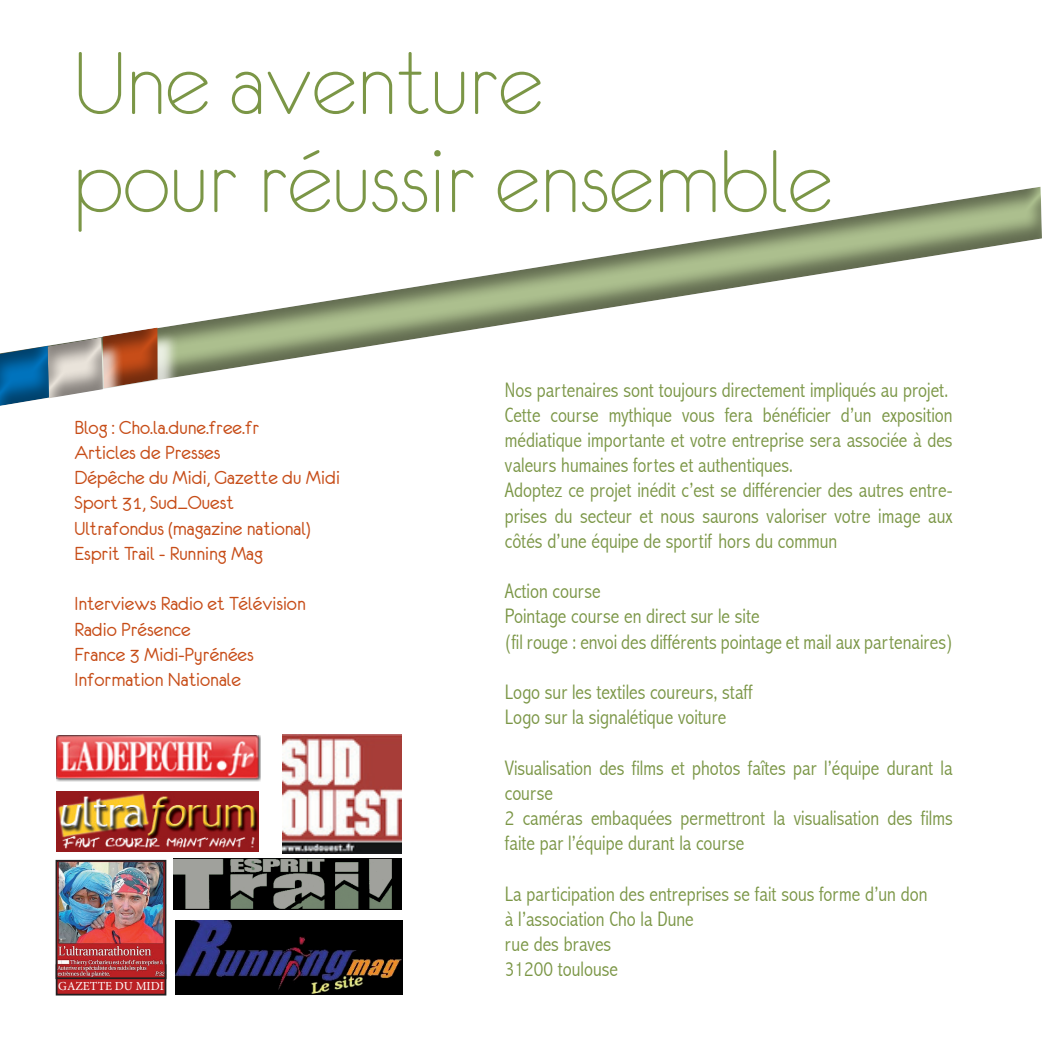
<style>
.page{position:relative;width:1042px;height:1042px;background:#fff}
.page>*{position:absolute;margin:0;border:0;box-sizing:border-box;transform-origin:0 0}
.t1{font:101.5px/98px "Eurofurencelight";color:#7b9646}
.t2{font:300 condensed 21px/25.2px "Abadi";color:#7b9646}
.t3{font:21px/25.2px "Eurofurenceregular";color:#c74d18}
.t4{font:12.25px "Minion Pro";color:#fff}
</style>
<div class="page">
<div style="left:57px;top:965px;width:108px;height:29px;background:#bb2124"></div>
<div style="left:56px;top:964px;width:110px;height:31px;border:2px solid #231f20"></div>
<svg style="left:165px;top:187px;width:877px;height:190px"></svg>
<div style="left:106px;top:331px;width:73px;height:78px;background:#fff;opacity:.75"></div>
<svg style="left:0;top:327px;width:165px;height:82px"></svg>
<img style="left:59px;top:863px;width:104px;height:113px">
<div style="left:56px;top:860px;width:110px;height:119px;border:2px solid #231f20"></div>
<img style="left:56px;top:735px;width:204px;height:46px">
<img style="left:56px;top:791px;width:202px;height:60px">
<img style="left:175px;top:920px;width:228px;height:74px">
<img style="left:282px;top:734px;width:120px;height:120px">
<img style="left:174px;top:858px;width:228px;height:51px">
<h1 class="t1" style="left:74px;top:34px;width:759px">Une aventure<br>pour réussir ensemble</h1>
<p class="t3" style="left:74px;top:415px;width:267px">Blog : Cho.la.dune.free.fr<br>Articles de Presses<br>Dépêche du Midi, Gazette du Midi<br>Sport 31, Sud_Ouest<br>Ultrafondus (magazine national)<br>Esprit Trail - Running Mag</p>
<p class="t3" style="left:74px;top:591px;width:233px">Interviews Radio et Télévision<br>Radio Présence<br>France 3 Midi-Pyrénées<br>Information Nationale</p>
<p class="t4" style="left:58px;top:977px;width:107px">GAZETTE DU MIDI</p>
<p class="t2" style="left:505px;top:377px;width:449px">Nos partenaires sont toujours directement impliqués au projet.<br>Cette course mythique vous fera bénéficier d’un exposition médiatique importante et votre entreprise sera associée à des valeurs humaines fortes et authentiques.<br>Adoptez ce projet inédit c’est se différencier des autres entre&shy;prises du secteur et nous saurons valoriser votre image aux côtés d’une équipe de sportif hors du commun</p>
<p class="t2" style="left:505px;top:579px;width:449px">Action course<br>Pointage course en direct sur le site<br>(fil rouge : envoi des différents pointage et mail aux partenaires)</p>
<p class="t2" style="left:505px;top:679px;width:249px">Logo sur les textiles coureurs, staff<br>Logo sur la signalétique voiture</p>
<p class="t2" style="left:505px;top:755px;width:449px">Visualisation des films et photos faîtes par l’équipe durant la course<br>2 caméras embaquées permettront la visualisation des films faite par l’équipe durant la course</p>
<p class="t2" style="left:505px;top:881px;width:424px">La participation des entreprises se fait sous forme d’un don à l’association Cho la Dune<br>rue des braves<br>31200 toulouse</p>
</div>
